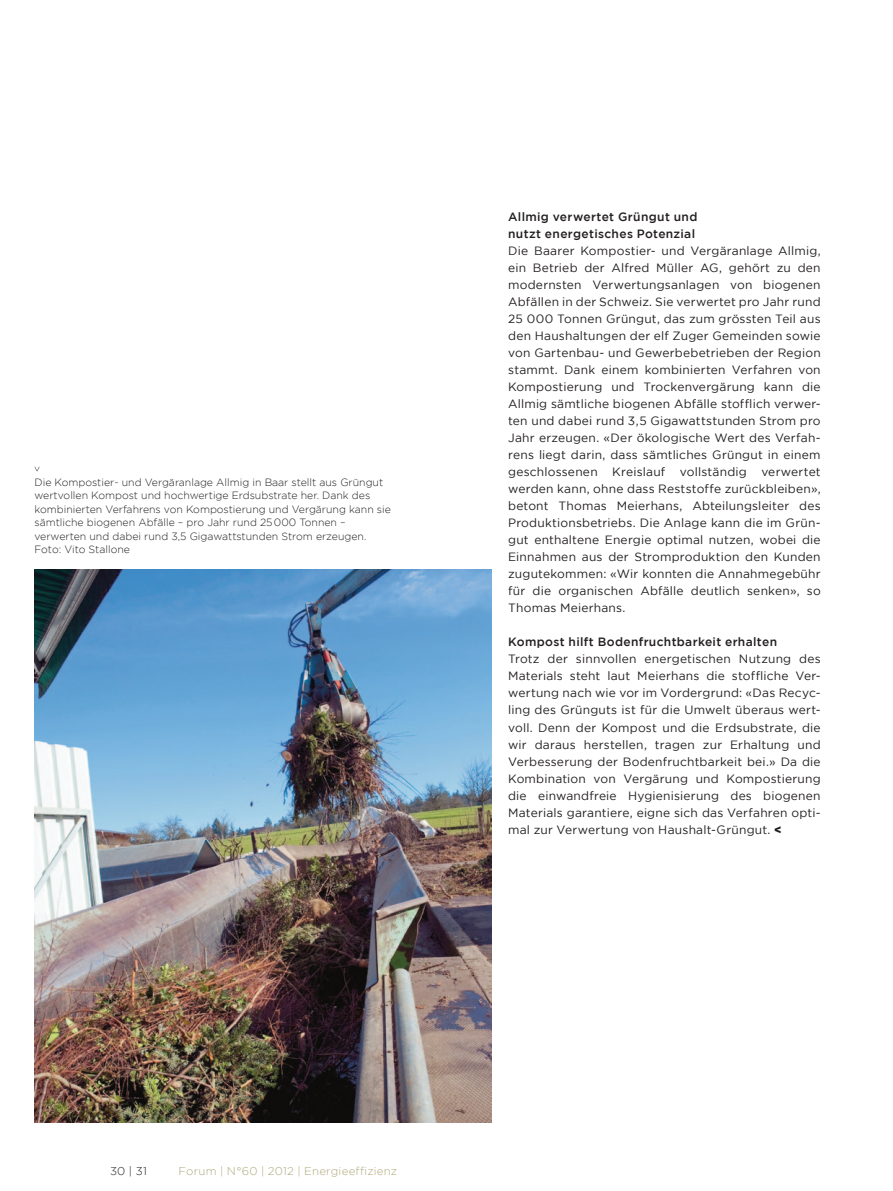
<style>
.page{position:relative;width:893px;height:1191px;background:#fff}
.page>*{position:absolute;margin:0;border:0;box-sizing:border-box;transform-origin:0 0}
.t1{font:12px/17px "Gotham HTF";letter-spacing:.02em;color:#231f20;text-align:justify}
.t2{font:500 12px/17px "Gotham HTF";letter-spacing:.03em;color:#231f20}
.t3{font:300 11.25px "Gotham HTF";letter-spacing:.015em;color:#ada978}
.t4{font:300 11.25px "Gotham HTF";color:#231f20}
.t5{font:300 10.5px/13.5px "Gotham HTF";color:#231f20}
.s1{font-weight:900}
</style>
<div class="page">
<img style="left:34px;top:570px;width:457px;height:553px">
<p class="t5" style="left:35px;top:475px;width:358px">Die Kompostier- und Vergäranlage Allmig in Baar stellt aus Grüngut wertvollen Kompost und hochwertige Erdsubstrate her. Dank des kombinierten Verfahrens von Kompostierung und Vergärung kann sie sämtliche biogenen Abfälle – pro Jahr rund 25000 Tonnen – verwerten und dabei rund 3,5 Gigawattstunden Strom erzeugen.<br>Foto: Vito Stallone</p>
<p class="t2" style="left:508px;top:208px;width:191px">Allmig verwertet Grüngut und nutzt energetisches Potenzial</p>
<p class="t1" style="left:508px;top:242px;width:314px">Die Baarer Kompostier- und Vergäranlage Allmig, ein Betrieb der Alfred Müller AG, gehört zu den modernsten Verwertungsanlagen von biogenen Abfällen in der Schweiz. Sie verwertet pro Jahr rund 25 000 Tonnen Grüngut, das zum grössten Teil aus den Haushaltungen der elf Zuger Gemeinden sowie von Gartenbau- und Gewerbebetrieben der Region stammt. Dank einem kombinierten Verfahren von Kompostierung und Trockenvergärung kann die Allmig sämtliche biogenen Abfälle stofflich verwer&shy;ten und dabei rund 3,5 Gigawattstunden Strom pro Jahr erzeugen. «Der ökologische Wert des Verfah&shy;rens liegt darin, dass sämtliches Grüngut in einem geschlossenen Kreislauf vollständig verwertet werden kann, ohne dass Reststoffe zurückbleiben», betont Thomas Meierhans, Abteilungsleiter des Produktionsbetriebs. Die Anlage kann die im Grün&shy;gut enthaltene Energie optimal nutzen, wobei die Einnahmen aus der Stromproduktion den Kunden zugutekommen: «Wir konnten die Annahmegebühr für die organischen Abfälle deutlich senken», so Thomas Meierhans.</p>
<p class="t2" style="left:508px;top:633px;width:270px">Kompost hilft Bodenfruchtbarkeit erhalten</p>
<p class="t1" style="left:508px;top:650px;width:314px">Trotz der sinnvollen energetischen Nutzung des -Materials steht laut M eierhans die stoffliche Ver&shy;wertung nach wie vor im Vordergrund: «Das Recyc&shy;ling des Grünguts ist für die U mwelt überaus wert&shy;voll. Denn der Kompost und die Erdsubstrate, die wir daraus herstellen, tragen zur Erhaltung und Verbesserung der Bodenfruchtbarkeit bei.» Da die Kombination von Vergärung und Kompostierung die einwandfreie Hygienisierung des biogenen Materials garantiere, eigne sich das Verfahren opti&shy;mal zur Verwertung von Haushalt-Grüngut. <span class="s1">&lt;</span></p>
<p class="t4" style="left:110px;top:1164px;width:39px">30 | 31</p>
<p class="t3" style="left:179px;top:1164px;width:220px">Forum | N°60 | 2012 | Energieeffizienz</p>
</div>
